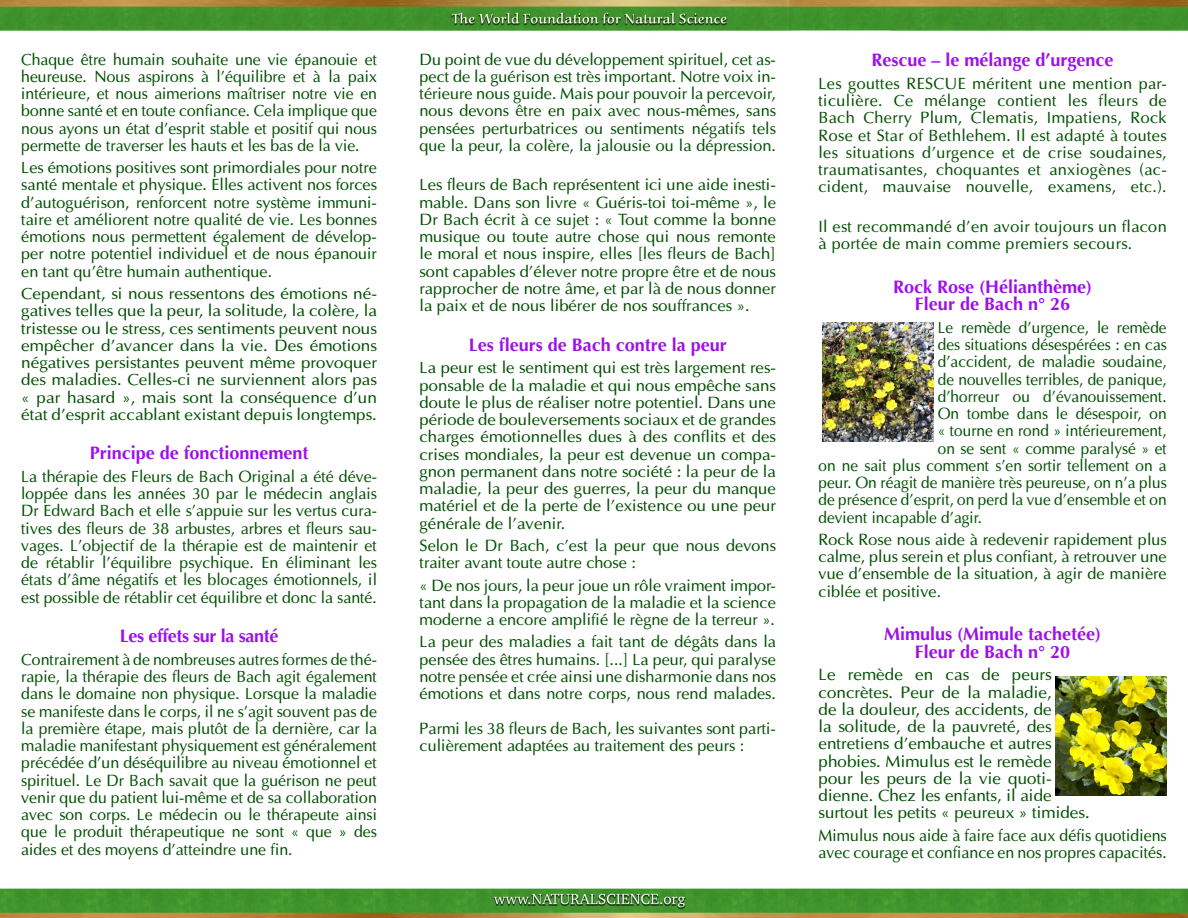
<style>
.page{position:relative;width:1188px;height:918px;background:#fff}
.page>*{position:absolute;margin:0;border:0;box-sizing:border-box;transform-origin:0 0}
.Text{font:700 18px/17.2px "Optima";color:#9e10eb;text-align:center}
.Text-2{font:700 18px "Optima";letter-spacing:-.02em;color:#9e10eb}
.Text-3{font:16.5px/17.2px "Optima";color:#005000}
.Text-4{font:16.5px/17.2px "Optima";color:#005000;scale:.96 1}
.Text-5{font:16.2px/17.2px "Optima";color:#005000;text-align:justify}
.Text-6{font:16.2px "Optima";color:#005000;scale:.95 1}
.Text-7{font:16.2px/17.2px "Optima";color:#005000;text-align:justify;scale:1.05 1}
.Text-8{font:16.2px/17.2px "Optima";letter-spacing:.02em;color:#005000}
</style>
<div class="page">
<img style="left:0;top:0;width:1188px;height:918px">
<img style="left:823px;top:323px;width:111px;height:119px">
<img style="left:1056px;top:676px;width:111px;height:119px">
<p class="Text-5" style="left:21px;top:50px;width:357px">Chaque être humain souhaite une vie épanouie et heureuse. Nous aspirons à l’équilibre et à la paix intérieure, et nous aimerions maîtriser notre vie en bonne santé et en toute confiance. Cela implique que nous ayons un état d’esprit stable et positif qui nous permette de traverser les hauts et les bas de la vie.</p>
<p class="Text-5" style="left:21px;top:159px;width:357px">Les émotions positives sont primordiales pour notre santé mentale et physique. Elles activent nos forces d’autoguérison, renforcent notre système immuni&shy;taire et améliorent notre qualité de vie. Les bonnes émotions nous permettent également de dévelop&shy;per notre potentiel individuel et de nous épanouir en tant qu’être humain authentique.</p>
<p class="Text-7" style="left:21px;top:285px;width:340px">Cependant, si nous ressentons des émotions né&shy;gatives telles que la peur, la solitude, la colère, la tristesse ou le stress, ces sentiments peuvent nous empêcher d’avancer dans la vie. Des émotions négatives persistantes peuvent même provoquer des maladies. Celles-ci ne surviennent alors pas « par hasard », mais sont la conséquence d’un état d’esprit accablant existant depuis longtemps.</p>
<p class="Text" style="left:90px;top:445px;width:220px">Principe de fonctionnement</p>
<p class="Text-5" style="left:21px;top:468px;width:357px">La thérapie des Fleurs de Bach Original a été déve&shy;loppée dans les années 30 par le médecin anglais Dr Edward Bach et elle s’appuie sur les vertus cura&shy;tives des fleurs de 38 arbustes, arbres et fleurs sau&shy;vages. L’objectif de la thérapie est de maintenir et de rétablir l’équilibre psychique. En éliminant les états d’âme négatifs et les blocages émotionnels, il est possible de rétablir cet équilibre et donc la santé.</p>
<p class="Text-2" style="left:120px;top:624px;width:160px">Les effets sur la santé</p>
<p class="Text-5" style="left:21px;top:651px;width:357px">Contrairement à de nombreuses autres formes de thé&shy;rapie, la thérapie des fleurs de Bach agit également dans le domaine non physique. Lorsque la maladie se manifeste dans le corps, il ne s’agit souvent pas de la première étape, mais plutôt de la dernière, car la maladie manifestant physiquement est généralement précédée d’un déséquilibre au niveau émotionnel et spirituel. Le Dr Bach savait que la guérison ne peut venir que du patient lui-même et de sa collaboration avec son corps. Le médecin ou le thérapeute ainsi que le produit thérapeutique ne sont « que » des aides et des moyens d’atteindre une fin.</p>
<p class="Text-5" style="left:420px;top:50px;width:358px">Du point de vue du développement spirituel, cet as&shy;pect de la guérison est très important. Notre voix in&shy;térieure nous guide. Mais pour pouvoir la percevoir, nous devons être en paix avec nous-mêmes, sans pensées perturbatrices ou sentiments négatifs tels que la peur, la colère, la jalousie ou la dépression.</p>
<p class="Text-5" style="left:420px;top:176px;width:358px">Les fleurs de Bach représentent ici une aide inesti&shy;mable. Dans son livre « Guéris-toi toi-même », le Dr Bach écrit à ce sujet : « Tout comme la bonne musique ou toute autre chose qui nous remonte le moral et nous inspire, elles [les fleurs de Bach] sont capables d’élever notre propre être et de nous rapprocher de notre âme, et par là de nous donner la paix et de nous libérer de nos souffrances ».</p>
<p class="Text" style="left:469px;top:336px;width:260px">Les fleurs de Bach contre la peur</p>
<p class="Text-5" style="left:420px;top:359px;width:358px">La peur est le sentiment qui est très largement res&shy;ponsable de la maladie et qui nous empêche sans doute le plus de réaliser notre potentiel. Dans une période de bouleversements sociaux et de grandes charges émotionnelles dues à des conflits et des crises mondiales, la peur est devenue un compa&shy;gnon permanent dans notre société : la peur de la maladie, la peur des guerres, la peur du manque matériel et de la perte de l’existence ou une peur générale de l’avenir.</p>
<p class="Text-5" style="left:420px;top:537px;width:358px">Selon le Dr Bach, c’est la peur que nous devons traiter avant toute autre chose :</p>
<p class="Text-5" style="left:420px;top:576px;width:358px">« De nos jours, la peur joue un rôle vraiment impor&shy;tant dans la propagation de la maladie et la science moderne a encore amplifié le règne de la terreur ».</p>
<p class="Text-5" style="left:420px;top:633px;width:358px">La peur des maladies a fait tant de dégâts dans la pensée des êtres humains. [...] La peur, qui paralyse notre pensée et crée ainsi une disharmonie dans nos émotions et dans notre corps, nous rend malades.</p>
<p class="Text-5" style="left:420px;top:720px;width:358px">Parmi les 38 fleurs de Bach, les suivantes sont parti&shy;culièrement adaptées au traitement des peurs :</p>
<p class="Text" style="left:872px;top:52px;width:244px">Rescue – le mélange d’urgence</p>
<p class="Text-5" style="left:819px;top:75px;width:350px">Les gouttes RESCUE méritent une mention par&shy;ticulière. Ce mélange contient les fleurs de Bach Cherry Plum, Clematis, Impatiens, Rock Rose et Star of Bethlehem. Il est adapté à toutes les situations d’urgence et de crise soudaines, traumatisantes, choquantes et anxiogènes (ac&shy;cident, mauvaise nouvelle, examens, etc.).</p>
<p class="Text-8" style="left:819px;top:218px;width:350px">Il est recommandé d’en avoir toujours un flacon à portée de main comme premiers secours.</p>
<p class="Text" style="left:893px;top:278px;width:201px">Rock Rose (Hélianthème)<br>Fleur de Bach n° 26</p>
<p class="Text-6" style="left:938px;top:317px;width:243px">Le remède d’urgence, le remède</p>
<p class="Text-6" style="left:938px;top:335px;width:242px">des situations désespérées : en cas</p>
<p class="Text-6" style="left:938px;top:352px;width:243px">d’accident, de maladie soudaine,</p>
<p class="Text-6" style="left:938px;top:369px;width:243px">de nouvelles terribles, de panique,</p>
<p class="Text-6" style="left:938px;top:386px;width:243px">d’horreur ou d’évanouissement.</p>
<p class="Text-6" style="left:938px;top:404px;width:243px">On tombe dans le désespoir, on</p>
<p class="Text-6" style="left:938px;top:421px;width:243px">« tourne en rond » intérieurement,</p>
<p class="Text-6" style="left:938px;top:438px;width:243px">on se sent « comme paralysé » et</p>
<p class="Text-6" style="left:819px;top:455px;width:368px">on ne sait plus comment s’en sortir tellement on a</p>
<p class="Text-6" style="left:819px;top:473px;width:368px">peur. On réagit de manière très peureuse, on n’a plus</p>
<p class="Text-6" style="left:819px;top:490px;width:368px">de présence d’esprit, on perd la vue d’ensemble et on</p>
<p class="Text-6" style="left:819px;top:507px;width:174px">devient incapable d’agir.</p>
<p class="Text-5" style="left:819px;top:531px;width:350px">Rock Rose nous aide à redevenir rapidement plus calme, plus serein et plus confiant, à retrouver une vue d’ensemble de la situation, à agir de manière ciblée et positive.</p>
<p class="Text" style="left:884px;top:626px;width:219px">Mimulus (Mimule tachetée)<br>Fleur de Bach n° 20</p>
<p class="Text-3" style="left:819px;top:666px;width:273px">Le remède en cas de peurs concrètes. Peur de la maladie,<br>de la douleur, des accidents, de<br>la solitude, de la pauvreté, des entretiens d’embauche et autres phobies. Mimulus est le remède pour les peurs de la vie quoti&shy;dienne. Chez les enfants, il aide surtout les petits « peureux » timides.</p>
<p class="Text-4" style="left:819px;top:826px;width:364px">Mimulus nous aide à faire face aux défis quotidiens avec courage et confiance en nos propres capacités.</p>
</div>
